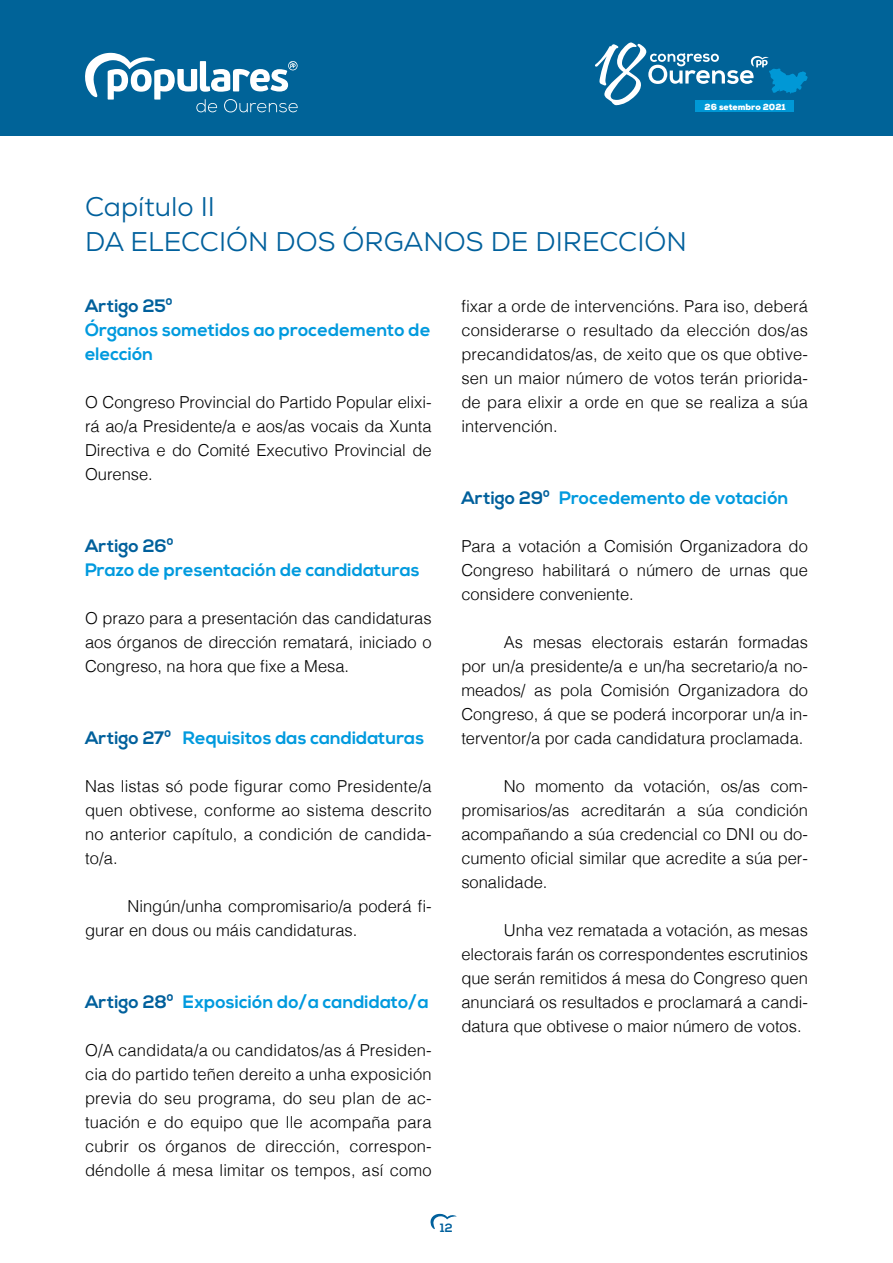
<style>
.page{position:relative;width:893px;height:1263px;background:#fff}
.page>*{position:absolute;margin:0;border:0;box-sizing:border-box;transform-origin:0 0}
.Títulos_2{font:27px/34.5px "Nexa";color:#00609c}
.Títulos_3__artículos{font:700 18px/24px "Nexa";letter-spacing:.005em;color:#009ade}
.Primer_párrafo{font:300 16.5px/24px "Helvetica";color:#000;text-align:justify}
.t1{font:700 12px "Nexa";color:#00609c}
.t2{font:900 8.85px "Nexa";color:#fff}
.s1{color:#00609c}
</style>
<div class="page">
<div style="left:0;top:0;width:893px;height:136px;background:#006398"></div>
<div style="left:695px;top:101px;width:99px;height:11px;background:#0098d6"></div>
<svg style="left:595px;top:42px;width:213px;height:63px"></svg>
<svg style="left:85px;top:53px;width:213px;height:59px"></svg>
<svg style="left:430px;top:1214px;width:27px;height:15px"></svg>
<p class="t2" style="left:705px;top:101px;width:83px">26 setembro 2021</p>
<p class="Títulos_2" style="left:85px;top:189px;width:603px">Capítulo II<br>DA ELECCIÓN DOS ÓRGANOS DE DIRECCIÓN</p>
<p class="Títulos_3__artículos" style="left:85px;top:294px;width:347px"><span class="s1">Artigo 25º<br></span>Órganos sometidos ao procedemento de elección</p>
<p class="Primer_párrafo" style="left:85px;top:389px;width:348px">O Congreso Provincial do Partido Popular elixi&shy;rá ao/a Presidente/a e aos/as vocais da Xunta Directiva e do Comité Executivo Provincial de Ourense.</p>
<p class="Títulos_3__artículos" style="left:85px;top:534px;width:336px"><span class="s1">Artigo 26º<br></span>Prazo de presentación de candidaturas</p>
<p class="Primer_párrafo" style="left:85px;top:605px;width:348px">O prazo para a presentación das candidaturas aos órganos de dirección rematará, iniciado o Congreso, na hora que fixe a Mesa.</p>
<p class="Títulos_3__artículos" style="left:85px;top:726px;width:341px"><span class="s1">Artigo 27º</span> Requisitos das candidaturas</p>
<p class="Primer_párrafo" style="left:85px;top:773px;width:348px">Nas listas só pode figurar como Presidente/a quen obtivese, conforme ao sistema descrito no anterior capítulo, a condición de candida&shy;to/a.</p>
<p class="Primer_párrafo" style="left:85px;top:893px;width:348px;text-indent:43px">Ningún/unha compromisario/a poderá fi&shy;gurar en dous ou máis candidaturas.</p>
<p class="Títulos_3__artículos" style="left:85px;top:990px;width:345px"><span class="s1">Artigo 28º</span> Exposición do/a candidato/a</p>
<p class="Primer_párrafo" style="left:85px;top:1037px;width:348px">O/A candidata/a ou candidatos/as á Presiden&shy;cia do partido teñen dereito a unha exposición previa do seu programa, do seu plan de ac&shy;tuación e do equipo que lle acompaña para cubrir os órganos de dirección, correspon&shy;déndolle á mesa limitar os tempos, así como</p>
<p class="Primer_párrafo" style="left:461px;top:293px;width:348px">fixar a orde de intervencións. Para iso, deberá considerarse o resultado da elección dos/as precandidatos/as, de xeito que os que obtive&shy;sen un maior número de votos terán priorida&shy;de para elixir a orde en que se realiza a súa intervención.</p>
<p class="Títulos_3__artículos" style="left:461px;top:486px;width:329px"><span class="s1">Artigo 29º</span> Procedemento de votación</p>
<p class="Primer_párrafo" style="left:461px;top:533px;width:348px">Para a votación a Comisión Organizadora do Congreso habilitará o número de urnas que considere conveniente.</p>
<p class="Primer_párrafo" style="left:461px;top:629px;width:348px;text-indent:43px">As mesas electorais estarán formadas por un/a presidente/a e un/ha secretario/a no&shy;meados/ as pola Comisión Organizadora do Congreso, á que se poderá incorporar un/a in&shy;terventor/a por cada candidatura proclamada.</p>
<p class="Primer_párrafo" style="left:461px;top:773px;width:348px;text-indent:43px">No momento da votación, os/as com&shy;promisarios/as acreditarán a súa condición acompañando a súa credencial co DNI ou do&shy;cumento oficial similar que acredite a súa per&shy;sonalidade.</p>
<p class="Primer_párrafo" style="left:461px;top:917px;width:348px;text-indent:43px">Unha vez rematada a votación, as mesas electorais farán os correspondentes escrutinios que serán remitidos á mesa do Congreso quen anunciará os resultados e proclamará a candi&shy;datura que obtivese o maior número de votos.</p>
<p class="t1" style="left:440px;top:1220px;width:14px">12</p>
</div>
